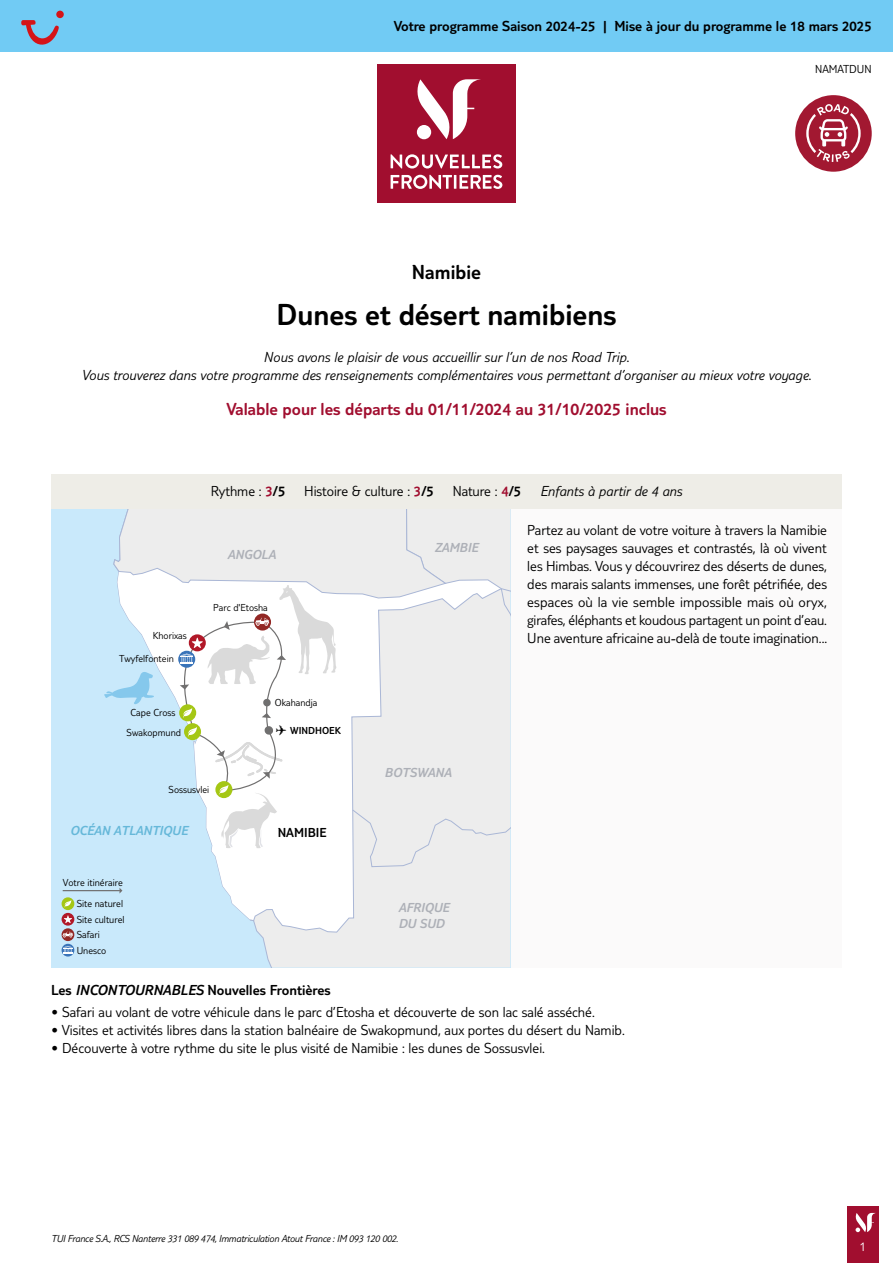
<style>
.page{position:relative;width:893px;height:1263px;background:#fff}
.page>*{position:absolute;margin:0;border:0;box-sizing:border-box;transform-origin:0 0}
.t1{font:300 31.5px "TUI Type";color:#000}
.t2{font:300 21px "TUI Type";color:#000}
.t3{font:300 18px "TUI Type";color:#a10e2f}
.t4{font:300 15px/18px "TUI Type";color:#000;text-align:justify}
.t5{font:italic 300 15px/18px "TUI Type";color:#000;text-align:center}
.t6{font:300 15px "TUI Type";color:#000}
.t7{font:italic 300 13.5px/16.2px "TUI Type";color:#adb0b7}
.t8{font:italic 300 13.5px "TUI Type";color:#66b8d9}
.t9{font:300 13.5px "TUI Type";color:#000}
.t10{font:300 13.5px "TUI Type";color:#fff}
.t11{font:300 12px "TUI Type";color:#000}
.t12{font:300 10.5px/15.5px "TUI Type";color:#000}
.t13{font:italic 300 10.5px "TUI Type";letter-spacing:-.02em;color:#000}
.t14{font:300 10.5px "TUI Type";color:#000}
.s1{color:#a10e2f}
.s2{font-style:inherit}
.s3{font-style:normal}
.s4{font-style:normal;color:#a10e2f}
.s5{font-style:italic}
</style>
<div class="page">
<div style="left:847px;top:1206px;width:32px;height:57px;background:#a10e2f"></div>
<svg style="left:855px;top:1213px;width:21px;height:19px"></svg>
<div style="left:51px;top:508px;width:791px;height:459px;background:#fbfafa"></div>
<div style="left:0;top:0;width:893px;height:51px;background:#71cbf4"></div>
<div style="left:377px;top:65px;width:139px;height:138px;background:#a10e2f"></div>
<svg style="left:391px;top:154px;width:111px;height:15px"></svg>
<svg style="left:391px;top:175px;width:111px;height:14px"></svg>
<svg style="left:416px;top:79px;width:65px;height:60px"></svg>
<div style="left:51px;top:508px;width:459px;height:459px;background:#c9e9fb"></div>
<div style="left:257px;top:932px;width:253px;height:35px;background:#ededed"></div>
<svg style="left:62px;top:897px;width:12px;height:13px"></svg>
<svg style="left:65px;top:900px;width:6px;height:7px"></svg>
<div style="left:62px;top:944px;width:12px;height:12px;background:#3974b9;border-radius:50%"></div>
<svg style="left:63px;top:946px;width:10px;height:8px"></svg>
<svg style="left:62px;top:928px;width:12px;height:13px"></svg>
<svg style="left:62px;top:931px;width:11px;height:6px"></svg>
<div style="left:62px;top:913px;width:12px;height:13px;background:#b11828;border-radius:50%"></div>
<svg style="left:64px;top:915px;width:8px;height:8px"></svg>
<hr style="left:63px;top:890px;width:57px;height:1px;background:#706f6f">
<svg style="left:104px;top:508px;width:406px;height:424px"></svg>
<div style="left:51px;top:474px;width:791px;height:34px;background:#eeede7"></div>
<svg style="left:21px;top:20px;width:38px;height:25px"></svg>
<div style="left:56px;top:11px;width:8px;height:7px;background:#d51317;border-radius:50%"></div>
<div style="left:795px;top:95px;width:77px;height:77px;background:#a21831;border-radius:50%"></div>
<svg style="left:806px;top:104px;width:55px;height:58px"></svg>
<p class="t6" style="left:394px;top:18px;width:479px">Votre programme Saison 2024-25 | Mise à jour du programme le 18 mars 2025</p>
<p class="t11" style="left:815px;top:62px;width:58px">NAMATDUN</p>
<h2 class="t2" style="left:412px;top:260px;width:71px">Namibie</h2>
<h1 class="t1" style="left:277px;top:297px;width:341px">Dunes et désert namibiens</h1>
<p class="t5" style="left:82px;top:348px;width:731px">Nous avons le plaisir de vous accueillir sur l’un de nos Road Trip.<br>Vous trouverez dans votre programme des renseignements complémentaires vous permettant d’organiser au mieux votre voyage.</p>
<p class="t3" style="left:226px;top:398px;width:442px">Valable pour les départs du 01/11/2024 au 31/10/2025 inclus</p>
<p class="t12" style="left:153px;top:628px;width:36px">Khorixas</p>
<p class="t12" style="left:119px;top:651px;width:56px">Twyfelfontein</p>
<p class="t12" style="left:131px;top:705px;width:46px">Cape Cross</p>
<p class="t4" style="left:211px;top:482px;width:76px">Rythme : <span class="s1">3</span><span class="s2">/5</span></p>
<p class="t4" style="left:304px;top:482px;width:131px">Histoire &amp; culture : <span class="s1">3</span><span class="s2">/5</span></p>
<p class="t5" style="left:453px;top:482px;width:231px"><span class="s3">Nature :</span> <span class="s4">4</span><span class="s3">/5</span> Enfants à partir de 4 ans</p>
<p class="t7" style="left:227px;top:546px;width:50px">ANGOLA</p>
<p class="t12" style="left:213px;top:600px;width:56px">Parc d'Etosha</p>
<p class="t12" style="left:275px;top:695px;width:44px">Okahandja</p>
<p class="t7" style="left:435px;top:539px;width:45px">ZAMBIE</p>
<p class="t4" style="left:527px;top:521px;width:301px">Partez au volant de votre voiture à travers la Namibie et ses paysages sauvages et contrastés, là où vivent les Himbas. Vous y découvrirez des déserts de dunes, des marais salants immenses, une forêt pétrifiée, des espaces où la vie semble impossible mais où oryx, girafes, éléphants et koudous partagent un point d’eau.<br>Une aventure africaine au-delà de toute imagination...</p>
<p class="t12" style="left:127px;top:724px;width:56px">Swakopmund</p>
<p class="t14" style="left:276px;top:724px;width:67px">✈ WINDHOEK</p>
<p class="t12" style="left:169px;top:781px;width:42px">Sossusvlei</p>
<p class="t8" style="left:70px;top:823px;width:119px">OCÉAN ATLANTIQUE</p>
<p class="t9" style="left:278px;top:825px;width:50px">NAMIBIE</p>
<p class="t12" style="left:63px;top:875px;width:62px">Votre itinéraire</p>
<p class="t12" style="left:77px;top:896px;width:48px">Site naturel</p>
<p class="t12" style="left:77px;top:942px;width:31px">Unesco</p>
<p class="t12" style="left:77px;top:911px;width:49px">Site culturel<br>Safari</p>
<p class="t7" style="left:385px;top:764px;width:68px">BOTSWANA</p>
<p class="t7" style="left:398px;top:899px;width:52px">AFRIQUE<br>DU SUD</p>
<p class="t6" style="left:51px;top:981px;width:281px">Les <span class="s5">INCONTOURNABLES</span> Nouvelles Frontières</p>
<p class="t4" style="left:51px;top:1002px;width:545px">• Safari au volant de votre véhicule dans le parc d’Etosha et découverte de son lac salé asséché.</p>
<p class="t4" style="left:51px;top:1020px;width:575px">• Visites et activités libres dans la station balnéaire de Swakopmund, aux portes du désert du Namib.</p>
<p class="t4" style="left:51px;top:1038px;width:495px">• Découverte à votre rythme du site le plus visité de Namibie : les dunes de Sossusvlei.</p>
<p class="t13" style="left:51px;top:1232px;width:349px">TUI France S.A., RCS Nanterre 331 089 474, Immatriculation Atout France : IM 093 120 002.</p>
<p class="t10" style="left:860px;top:1239px;width:8px">1</p>
</div>
